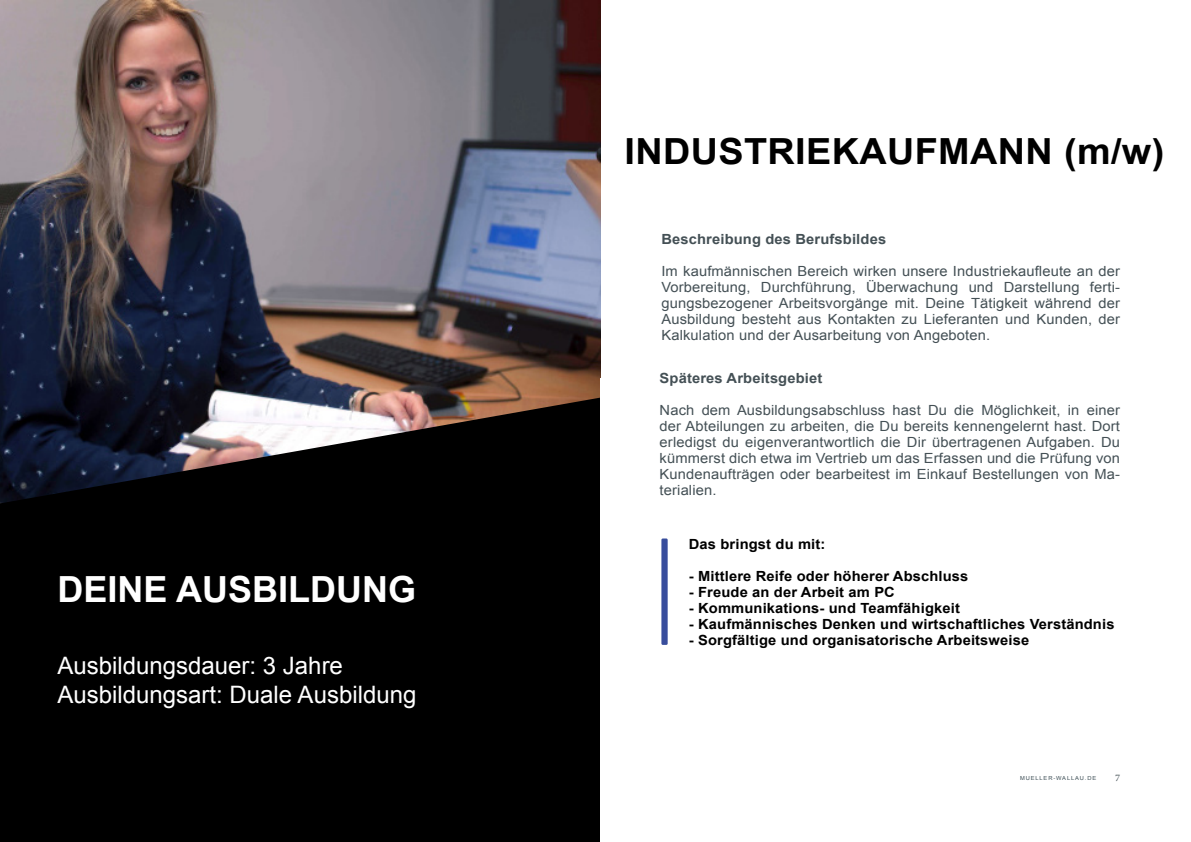
<style>
.page{position:relative;width:1191px;height:842px;background:#fff}
.page>*{position:absolute;margin:0;border:0;box-sizing:border-box;transform-origin:0 0}
.t1{font:700 36px "Arial";letter-spacing:.01em;color:#000;scale:1.05 1}
.t2{font:700 36px "Arial";color:#fff}
.t3{font:24px/28.8px "Arial";color:#fff}
.t4{font:14px/16px "Arial";letter-spacing:.01em;color:#445055;text-align:justify;scale:1.05 1}
.t5{font:700 14px "Arial";letter-spacing:.01em;color:#000;scale:1.05 1}
.t6{font:700 14px "Arial";letter-spacing:.01em;color:#445055;scale:1.05 1}
.t7{font:10px "Minion Pro";color:#445055;scale:1.05 1}
.t8{font:5.5px "Arial";letter-spacing:.15em;color:#3d4e55;scale:1.05 1}
</style>
<div class="page">
<img style="left:0;top:0;width:600px;height:398px">
<svg style="left:0;top:398px;width:600px;height:444px;background:#0d0c0d"></svg>
<div style="left:661px;top:538px;width:6px;height:107px;background:#384d9c"></div>
<h1 class="t2" style="left:57px;top:566px;width:360px">DEINE AUSBILDUNG</h1>
<h2 class="t3" style="left:57px;top:652px;width:360px">Ausbildungsdauer: 3 Jahre<br>Ausbildungsart: Duale Ausbildung</h2>
<h1 class="t1" style="left:624px;top:128px;width:515px">INDUSTRIEKAUFMANN (m/w)</h1>
<p class="t6" style="left:661px;top:230px;width:215px">Beschreibung des Berufsbildes</p>
<p class="t4" style="left:661px;top:263px;width:438px">Im kaufmännischen Bereich wirken unsere Industriekaufleute an der Vorbereitung, Durchführung, Überwachung und Darstellung ferti&shy;gungsbezogener Arbeitsvorgänge mit. Deine Tätigkeit während der Ausbildung besteht aus Kontakten zu Lieferanten und Kunden, der Kalkulation und der Ausarbeitung von Angeboten.</p>
<p class="t6" style="left:659px;top:369px;width:156px">Späteres Arbeitsgebiet</p>
<p class="t4" style="left:659px;top:402px;width:440px">Nach dem Ausbildungsabschluss hast Du die Möglichkeit, in einer der Abteilungen zu arbeiten, die Du bereits kennengelernt hast. Dort erledigst du eigenverantwortlich die Dir übertragenen Aufgaben. Du kümmerst dich etwa im Vertrieb um das Erfassen und die Prüfung von Kundenaufträgen oder bearbeitest im Einkauf Bestellungen von Ma&shy;terialien.</p>
<p class="t5" style="left:689px;top:534px;width:132px">Das bringst du mit:</p>
<p class="t5" style="left:689px;top:566px;width:268px">- Mittlere Reife oder höherer Abschluss</p>
<p class="t5" style="left:689px;top:582px;width:198px">- Freude an der Arbeit am PC</p>
<p class="t5" style="left:689px;top:598px;width:260px">- Kommunikations- und Teamfähigkeit</p>
<p class="t5" style="left:689px;top:614px;width:407px">- Kaufmännisches Denken und wirtschaftliches Verständnis</p>
<p class="t5" style="left:689px;top:631px;width:326px">- Sorgfältige und organisatorische Arbeitsweise</p>
<p class="t8" style="left:1020px;top:774px;width:74px">MUELLER-WALLAU.DE</p>
<p class="t7" style="left:1115px;top:771px;width:6px">7</p>
</div>
